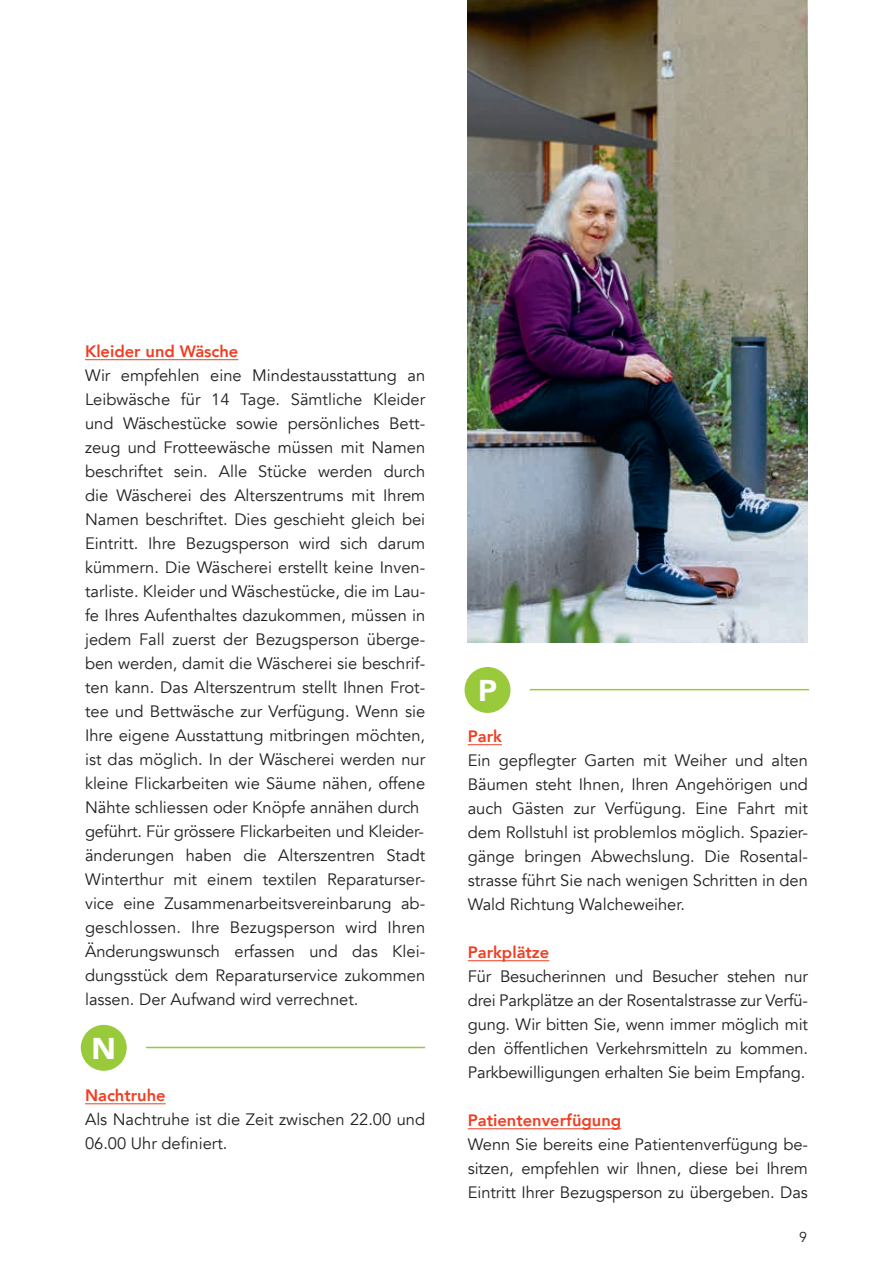
<style>
.page{position:relative;width:893px;height:1263px;background:#fff}
.page>*{position:absolute;margin:0;border:0;box-sizing:border-box;transform-origin:0 0}
.t1{font:900 30px "Avenir";color:#fff}
.t2{font:16.5px/24px "Avenir";color:#231f20;text-align:justify}
.t3{font:800 16.5px "Avenir";color:#ef3e22}
.t4{font:14.25px "Avenir";color:#231f20}
</style>
<div class="page">
<img style="left:468px;top:0;width:340px;height:642px">
<hr style="left:85px;top:359px;width:153px;height:1px;background:#ef3e22">
<hr style="left:85px;top:1103px;width:81px;height:1px;background:#ef3e22">
<hr style="left:468px;top:744px;width:34px;height:1px;background:#ef3e22">
<hr style="left:468px;top:960px;width:81px;height:1px;background:#ef3e22">
<hr style="left:468px;top:1128px;width:153px;height:1px;background:#ef3e22">
<div style="left:465px;top:667px;width:45px;height:46px;background:#99ca3b;border-radius:50%"></div>
<hr style="left:530px;top:689px;width:279px;height:1px;background:#99ca3b">
<div style="left:81px;top:1025px;width:46px;height:46px;background:#99ca3b;border-radius:50%"></div>
<hr style="left:146px;top:1047px;width:279px;height:1px;background:#99ca3b">
<p class="t3" style="left:85px;top:338px;width:155px">Kleider und Wäsche</p>
<p class="t2" style="left:85px;top:363px;width:342px;text-align:left">Wir empfehlen eine Mindestausstattung an Leibwäsche für 14 Tage. Sämtliche Kleider und Wäschestücke sowie persönliches Bett&shy;zeug und Frotteewäsche müssen mit Namen beschriftet sein. Alle Stücke werden durch die Wäscherei des Alterszentrums mit Ihrem Namen beschriftet. Dies geschieht gleich bei Eintritt. Ihre Bezugsperson wird sich darum kümmern. Die Wäscherei erstellt keine Inven&shy;tarliste. Kleider und Wäschestücke, die im Lau&shy;fe Ihres Aufenthaltes dazukommen, müssen in jedem Fall zuerst der Bezugsperson überge&shy;ben werden, damit die Wäscherei sie beschrif&shy;ten kann. Das Alterszentrum stellt Ihnen Frot&shy;tee und Bettwäsche zur Verfügung. Wenn sie Ihre eigene Ausstattung mitbringen möchten, ist das möglich. In der Wäscherei werden nur kleine Flickarbeiten wie Säume nähen, offene Nähte schliessen oder Knöpfe annähen durch geführt. Für grössere Flickarbeiten und Kleider&shy;änderungen haben die Alterszentren Stadt Winterthur mit einem textilen Reparaturser&shy;vice eine Zusammenarbeitsvereinbarung ab&shy;geschlossen. Ihre Bezugsperson wird Ihren Änderungswunsch erfassen und das Klei&shy;dungsstück dem Reparaturservice zukommen lassen. Der Aufwand wird verrechnet.</p>
<h1 class="t1" style="left:92px;top:1023px;width:26px">N</h1>
<p class="t3" style="left:85px;top:1082px;width:82px">Nachtruhe</p>
<p class="t2" style="left:85px;top:1107px;width:342px">Als Nachtruhe ist die Zeit zwischen 22.00 und<br>06.00 Uhr definiert.</p>
<h1 class="t1" style="left:478px;top:665px;width:20px">P</h1>
<p class="t3" style="left:468px;top:723px;width:36px">Park</p>
<p class="t2" style="left:468px;top:748px;width:342px">Ein gepflegter Garten mit Weiher und alten Bäumen steht Ihnen, Ihren Angehörigen und auch Gästen zur Verfügung. Eine Fahrt mit dem Rollstuhl ist problemlos möglich. Spazier&shy;gänge bringen Abwechslung. Die Rosental&shy;strasse führt Sie nach wenigen Schritten in den Wald Richtung Walcheweiher.</p>
<p class="t3" style="left:468px;top:939px;width:83px">Parkplätze</p>
<p class="t2" style="left:468px;top:964px;width:342px">Für Besucherinnen und Besucher stehen nur drei Parkplätze an der Rosentalstrasse zur Verfü&shy;gung. Wir bitten Sie, wenn immer möglich mit den öffentlichen Verkehrsmitteln zu kommen.<br>Parkbewilligungen erhalten Sie beim Empfang.</p>
<p class="t3" style="left:468px;top:1107px;width:155px">Patientenverfügung</p>
<p class="t2" style="left:468px;top:1132px;width:342px">Wenn Sie bereits eine Patientenverfügung be&shy;sitzen, empfehlen wir Ihnen, diese bei Ihrem Eintritt Ihrer Bezugsperson zu übergeben. Das</p>
<p class="t4" style="left:799px;top:1228px;width:9px">9</p>
</div>
